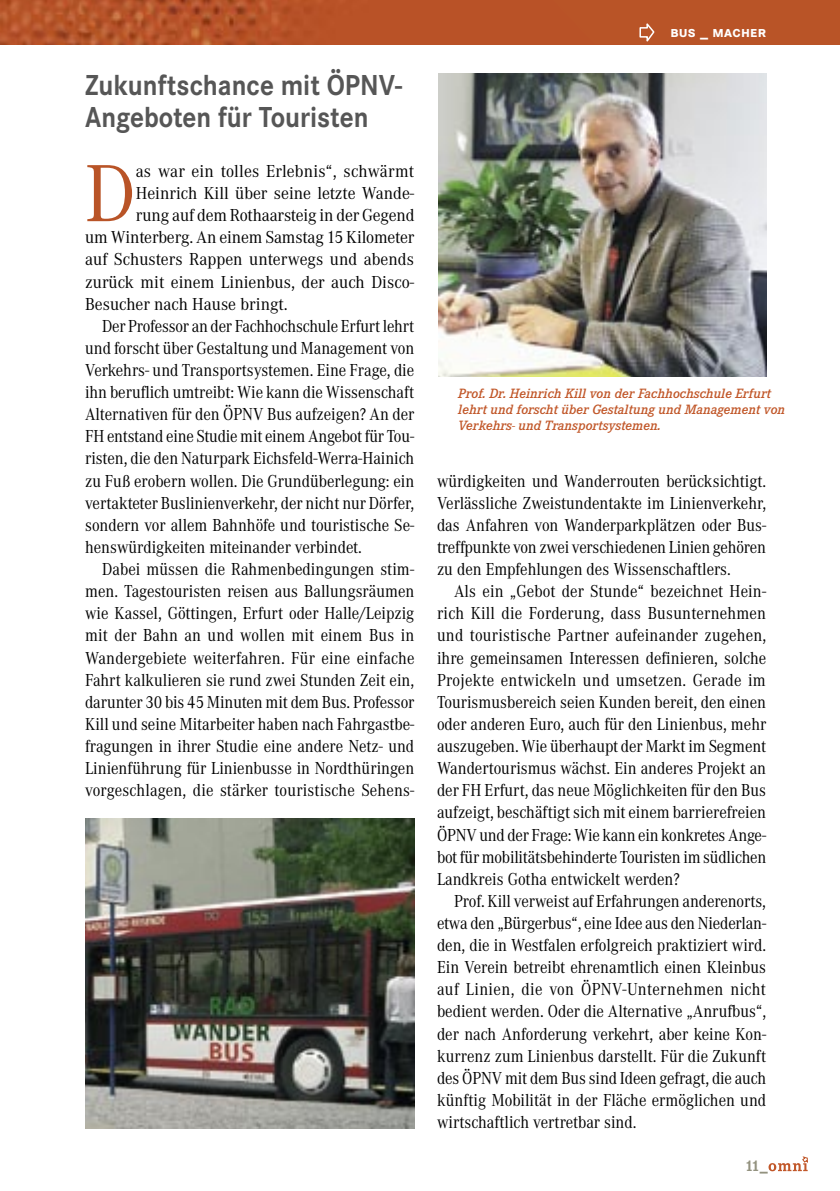
<style>
.page{position:relative;width:840px;height:1191px;background:#fff}
.page>*{position:absolute;margin:0;border:0;box-sizing:border-box;transform-origin:0 0}
.initiale{font:84px "Corporate A";color:#b95427;scale:.95 1}
.Headline_1{font:700 30px/32px "Corporate S";color:#565656;scale:.9 1}
.Fließtext{font:18px/22.2px "Corporate A";color:#000;text-align:justify;scale:.9 1}
.initiale-2{font:18px "Corporate A";color:#000;scale:.95 1}
.rubrik{font:700 16px "Corporate SSC";letter-spacing:.01em;color:#fff}
.t1{font:700 16px "Corporate E";color:#93927f}
.Bildunterschrift{font:italic 600 14px/16px "Corporate E";color:#c15729}
</style>
<div class="page">
<svg style="left:768px;top:1156px;width:39px;height:15px"></svg>
<svg style="left:0;top:0;width:534px;height:44px;background:#b65328"></svg>
<img style="left:438px;top:74px;width:327px;height:302px">
<div style="left:534px;top:0;width:305px;height:45px;background:#b95427"></div>
<img style="left:85px;top:818px;width:329px;height:310px">
<p class="Headline_1" style="left:85px;top:70px;width:353px">Zukunftschance mit ÖPNV-<br>Angeboten für Touristen</p>
<p class="initiale" style="left:85px;top:147px;width:55px">D</p>
<p class="initiale-2" style="left:136px;top:161px;width:294px">as war ein tolles Erlebnis“, schwärmt</p>
<p class="initiale-2" style="left:136px;top:183px;width:294px">Heinrich Kill über seine letzte Wande-</p>
<p class="initiale-2" style="left:136px;top:205px;width:294px">rung auf dem Rothaarsteig in der Gegend</p>
<p class="initiale-2" style="left:85px;top:227px;width:348px">um Winterberg. An einem Samstag 15 Kilometer</p>
<p class="initiale-2" style="left:85px;top:250px;width:347px">auf Schusters Rappen unterwegs und abends</p>
<p class="initiale-2" style="left:85px;top:272px;width:348px">zurück mit einem Linienbus, der auch Disco-</p>
<p class="initiale-2" style="left:85px;top:294px;width:215px">Besucher nach Hause bringt.</p>
<p class="Fließtext" style="left:85px;top:315px;width:367px;text-indent:17px">Der Professor an der Fachhochschule Erfurt lehrt und forscht über Gestaltung und Management von Verkehrs- und Transportsystemen. Eine Frage, die ihn beruflich umtreibt: Wie kann die Wissenschaft Alternativen für den ÖPNV Bus aufzeigen? An der FH entstand eine Studie mit einem Angebot für Tou&shy;risten, die den Naturpark Eichsfeld-Werra-Hainich zu Fuß erobern wollen. Die Grundüberlegung: ein vertakteter Buslinienverkehr, der nicht nur Dörfer, sondern vor allem Bahnhöfe und touristische Se&shy;henswürdigkeiten miteinander verbindet.</p>
<p class="Fließtext" style="left:85px;top:558px;width:367px;text-indent:17px">Dabei müssen die Rahmenbedingungen stim&shy;men. Tagestouristen reisen aus Ballungsräumen wie Kassel, Göttingen, Erfurt oder Halle/Leipzig mit der Bahn an und wollen mit einem Bus in Wandergebiete weiterfahren. Für eine einfache Fahrt kalkulieren sie rund zwei Stunden Zeit ein, darunter 30 bis 45 Minuten mit dem Bus. Professor Kill und seine Mitarbeiter haben nach Fahrgastbe&shy;fragungen in ihrer Studie eine andere Netz- und Linienführung für Linienbusse in Nordthüringen vorgeschlagen, die stärker touristische Sehens-</p>
<p class="rubrik" style="left:670px;top:22px;width:97px">bus _ macher</p>
<p class="Bildunterschrift" style="left:458px;top:386px;width:328px">Prof. Dr. Heinrich Kill von der Fachhochschule Erfurt lehrt und forscht über Gestaltung und Management von<br>Verkehrs- und Transportsystemen.</p>
<p class="Fließtext" style="left:437px;top:470px;width:367px">würdigkeiten und Wanderrouten berücksichtigt.<br>Verlässliche Zweistundentakte im Linienverkehr, das Anfahren von Wanderparkplätzen oder Bus&shy;treffpunkte von zwei verschiedenen Linien gehören zu den Empfehlungen des Wissenschaftlers.</p>
<p class="Fließtext" style="left:437px;top:580px;width:367px;text-indent:17px">Als ein „Gebot der Stunde“ bezeichnet Hein&shy;rich Kill die Forderung, dass Busunternehmen und touristische Partner aufeinander zugehen, ihre gemeinsamen Interessen definieren, solche Projekte entwickeln und umsetzen. Gerade im Tourismusbereich seien Kunden bereit, den einen oder anderen Euro, auch für den Linienbus, mehr auszugeben. Wie überhaupt der Markt im Segment Wandertourismus wächst. Ein anderes Projekt an der FH Erfurt, das neue Möglichkeiten für den Bus aufzeigt, beschäftigt sich mit einem barrierefreien ÖPNV und der Frage: Wie kann ein konkretes Ange&shy;bot für mobilitätsbehinderte Touristen im südlichen Landkreis Gotha entwickelt werden?</p>
<p class="Fließtext" style="left:437px;top:890px;width:367px;text-indent:17px">Prof. Kill verweist auf Erfahrungen anderenorts, etwa den „Bürgerbus“, eine Idee aus den Niederlan&shy;den, die in Westfalen erfolgreich praktiziert wird.<br>Ein Verein betreibt ehrenamtlich einen Kleinbus auf Linien, die von ÖPNV-Unternehmen nicht bedient werden. Oder die Alternative „Anrufbus“, der nach Anforderung verkehrt, aber keine Kon&shy;kurrenz zum Linienbus darstellt. Für die Zukunft des ÖPNV mit dem Bus sind Ideen gefragt, die auch künftig Mobilität in der Fläche ermöglichen und wirtschaftlich vertretbar sind.</p>
<p class="t1" style="left:744px;top:1157px;width:24px">11_</p>
</div>
